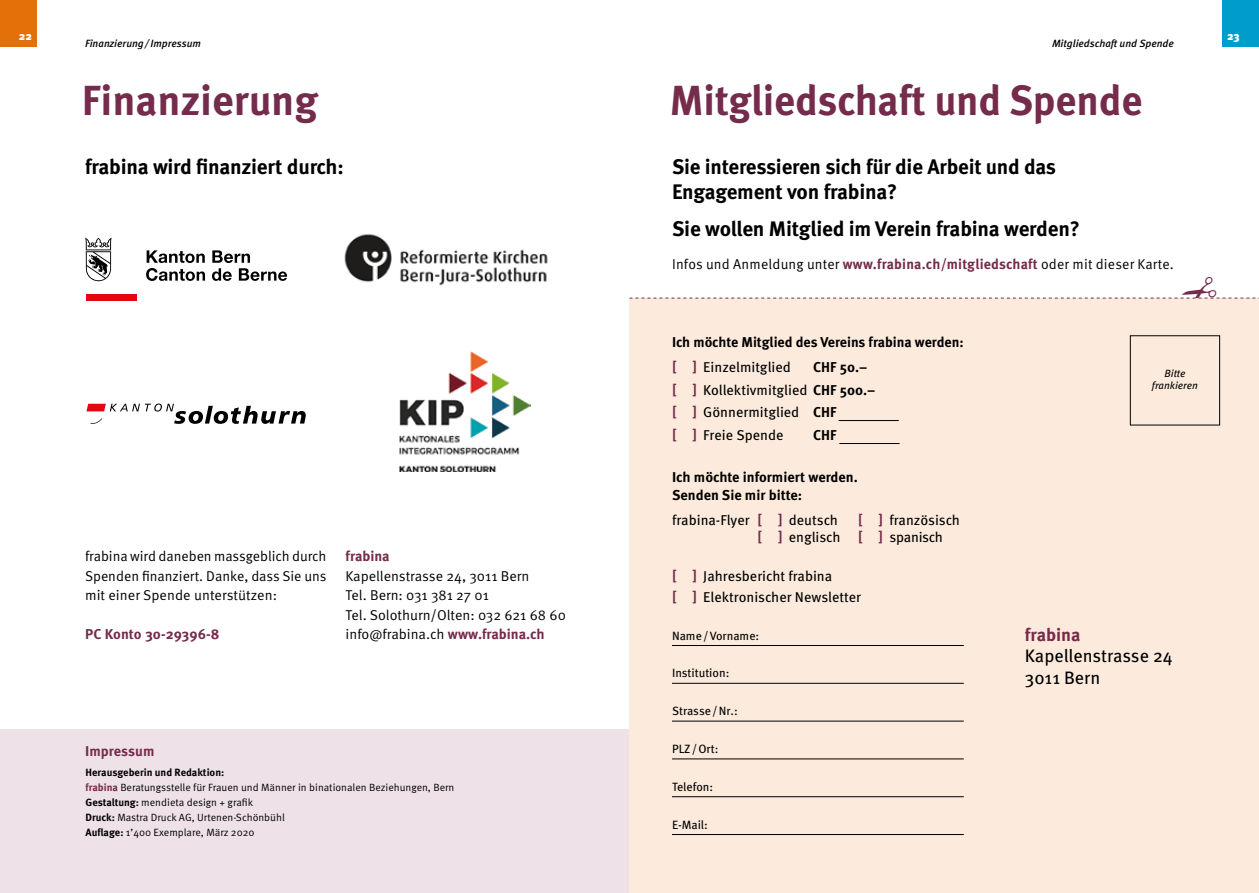
<style>
.page{position:relative;width:1259px;height:893px;background:#fff}
.page>*{position:absolute;margin:0;border:0;box-sizing:border-box;transform-origin:0 0}
.t1{font:700 42px "Meta Pro";letter-spacing:-.005em;color:#752b4b}
.t2{font:700 21px/25.2px "Meta Pro";letter-spacing:-.01em;color:#000}
.t3{font:18px/21.6px "Meta Pro";color:#000}
.t4{font:700 18px "Meta Pro";color:#752b4b}
.t5{font:14.25px/19.5px "Meta Pro";color:#000;text-align:justify}
.t6{font:14.25px/22.5px "Meta Pro";color:#000}
.t7{font:700 14.25px/25.5px "Meta Pro";color:#000}
.t8{font:700 14.25px "Meta Pro";color:#752b4b}
.t9{font:12px "Meta Pro";color:#000}
.t10{font:900 11.25px "Meta Pro";color:#fff}
.t11{font:10.5px/15px "Meta Pro";color:#000}
.t12{font:italic 500 10.5px "Meta Pro";color:#000}
.t13{font:italic 10.5px/12.6px "Meta Pro";color:#000;text-align:center}
.s1{font-weight:700;color:#752b4b}
.s2{font-weight:700}
.s3{color:#752b4b}
.s4{font-weight:400}
</style>
<div class="page">
<div style="left:0;top:729px;width:629px;height:164px;background:#eee1e8"></div>
<div style="left:629px;top:298px;width:630px;height:595px;background:#fcebdc"></div>
<div style="left:0;top:0;width:36px;height:47px;background:#e4700a"></div>
<div style="left:1222px;top:0;width:37px;height:47px;background:#009dcc"></div>
<svg style="left:85px;top:238px;width:27px;height:43px"></svg>
<div style="left:86px;top:294px;width:50px;height:6px;background:#e30613"></div>
<svg style="left:146px;top:250px;width:59px;height:31px"></svg>
<svg style="left:212px;top:250px;width:75px;height:31px"></svg>
<svg style="left:86px;top:404px;width:220px;height:20px"></svg>
<img style="left:344px;top:234px;width:204px;height:52px">
<img style="left:399px;top:352px;width:132px;height:119px">
<hr style="left:672px;top:645px;width:291px;height:1px;background:#000">
<hr style="left:672px;top:683px;width:291px;height:1px;background:#000">
<hr style="left:672px;top:721px;width:291px;height:1px;background:#000">
<hr style="left:672px;top:759px;width:291px;height:1px;background:#000">
<hr style="left:672px;top:796px;width:291px;height:1px;background:#000">
<hr style="left:672px;top:834px;width:291px;height:1px;background:#000">
<hr style="left:839px;top:443px;width:60px;height:1px;background:#000">
<hr style="left:838px;top:420px;width:60px;height:1px;background:#000">
<svg style="left:629px;top:297px;width:630px;height:2px"></svg>
<p class="t10" style="left:19px;top:29px;width:15px">22</p>
<p class="t10" style="left:1227px;top:29px;width:14px">23</p>
<p class="t12" style="left:85px;top:37px;width:117px">Finanzierung/Impressum</p>
<p class="t12" style="left:1052px;top:37px;width:123px">Mitgliedschaft und Spende</p>
<h1 class="t1" style="left:82px;top:73px;width:238px">Finanzierung</h1>
<h1 class="t1" style="left:670px;top:73px;width:474px">Mitgliedschaft und Spende</h1>
<h2 class="t2" style="left:85px;top:154px;width:260px">frabina wird finanziert durch:</h2>
<h2 class="t2" style="left:672px;top:154px;width:385px">Sie interessieren sich für die Arbeit und das<br>Engagement von frabina?</h2>
<h2 class="t2" style="left:672px;top:217px;width:409px">Sie wollen Mitglied im Verein frabina werden?</h2>
<p class="t5" style="left:672px;top:254px;width:503px">Infos und Anmeldung unter <span class="s1">www.frabina.ch/mitgliedschaft</span> oder mit dieser Karte.</p>
<p class="t5" style="left:85px;top:547px;width:243px">frabina wird daneben massgeblich durch Spenden finanziert. Danke, dass Sie uns mit einer Spende unterstützen:</p>
<p class="t8" style="left:85px;top:625px;width:136px">PC Konto 30-29396-8</p>
<p class="t8" style="left:345px;top:547px;width:46px">frabina</p>
<p class="t5" style="left:345px;top:566px;width:222px;text-align:left">Kapellenstrasse 24, 3011 Bern<br>Tel. Bern: 031 381 27 01<br>Tel. Solothurn/Olten: 032 621 68 60 info@frabina.ch <span class="s1">www.frabina.ch</span></p>
<p class="t8" style="left:85px;top:742px;width:71px">Impressum</p>
<p class="t11" style="left:85px;top:765px;width:370px"><span class="s2">Herausgeberin und Redaktion:<br></span><span class="s1">frabina</span> Beratungsstelle für Frauen und Männer in binationalen Beziehungen, Bern <span class="s2">Gestaltung:</span> mendieta design + grafik<br><span class="s2">Druck:</span> Mastra Druck AG, Urtenen-Schönbühl<br><span class="s2">Auflage:</span> 1’400 Exemplare, März 2020</p>
<p class="t7" style="left:672px;top:329px;width:293px">Ich möchte Mitglied des Vereins frabina werden: <span class="s3">[ ]</span> <span class="s4">Einzelmitglied</span></p>
<p class="t6" style="left:672px;top:356px;width:205px;text-indent:141px"><span class="s2">CHF 50.–<br></span><span class="s1">[ ]</span> Kollektivmitglied <span class="s2">CHF 500.– </span><span class="s1">[ ]</span> Gönnermitglied <span class="s2">CHF<br></span><span class="s1">[ ]</span> Freie Spende</p>
<p class="t7" style="left:813px;top:422px;width:25px">CHF</p>
<p class="t7" style="left:672px;top:469px;width:187px;line-height:17.2px">Ich möchte informiert werden.<br>Senden Sie mir bitte:</p>
<p class="t6" style="left:672px;top:509px;width:167px">frabina-Flyer <span class="s1">[ ]</span> deutsch</p>
<p class="t6" style="left:757px;top:512px;width:204px;line-height:17.2px;text-indent:101px"><span class="s1">[ ]</span> französisch <span class="s1">[ ]</span> englisch <span class="s1">[ ]</span> spanisch</p>
<p class="t6" style="left:672px;top:566px;width:191px;line-height:21px"><span class="s1">[ ]</span> Jahresbericht frabina<br><span class="s1">[ ]</span> Elektronischer Newsletter</p>
<p class="t9" style="left:672px;top:628px;width:89px">Name/Vorname:</p>
<p class="t9" style="left:672px;top:665px;width:59px">Institution:</p>
<p class="t9" style="left:672px;top:703px;width:67px">Strasse/Nr.:</p>
<p class="t9" style="left:672px;top:741px;width:48px">PLZ/Ort:</p>
<p class="t9" style="left:672px;top:779px;width:43px">Telefon:</p>
<p class="t9" style="left:672px;top:817px;width:37px">E-Mail:</p>
<p class="t13" style="left:1152px;top:367px;width:48px">Bitte frankieren</p>
<p class="t4" style="left:1025px;top:623px;width:57px">frabina</p>
<p class="t3" style="left:1025px;top:646px;width:150px">Kapellenstrasse 24<br>3011 Bern</p>
</div>
